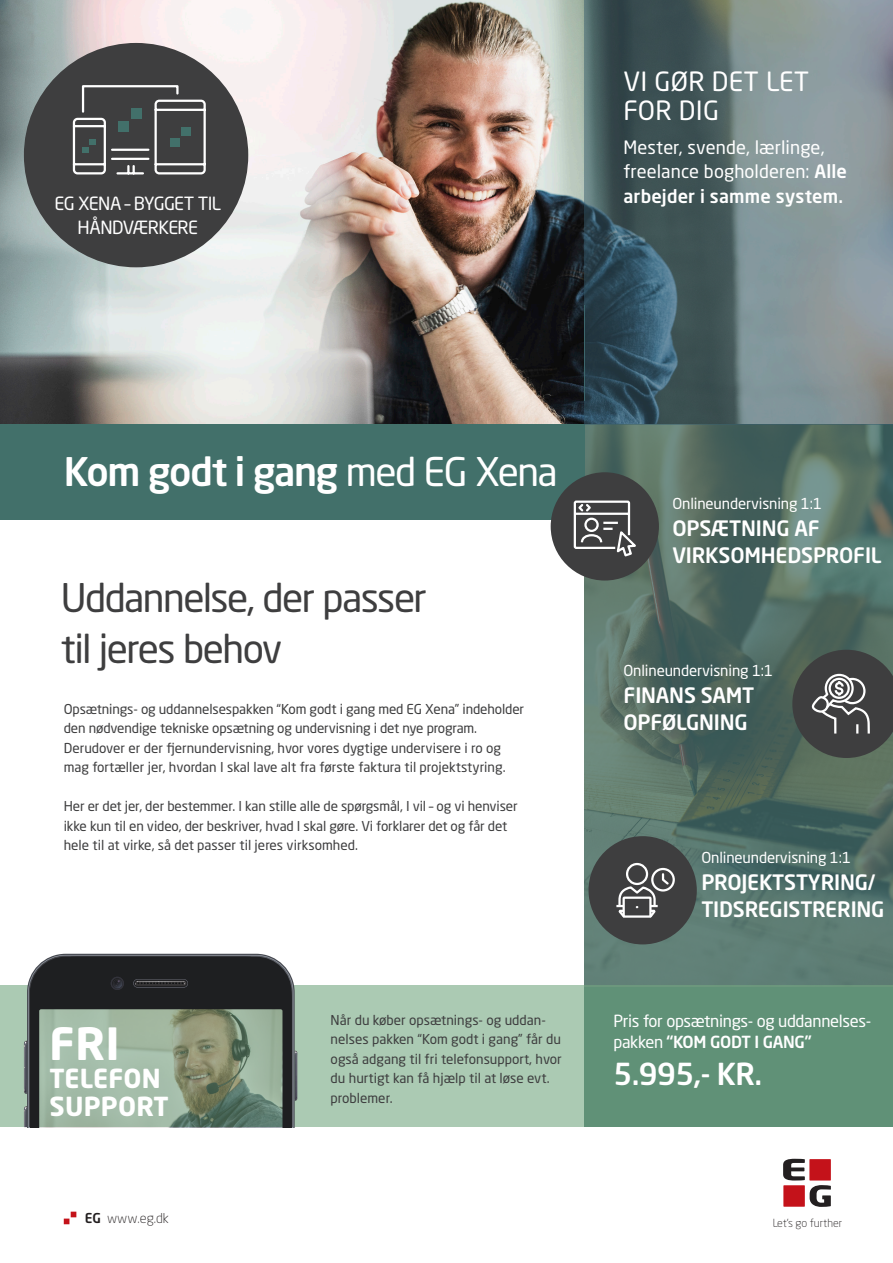
<style>
.page{position:relative;width:893px;height:1263px;background:#fff}
.page>*{position:absolute;margin:0;border:0;box-sizing:border-box;transform-origin:0 0}
.Mellemrubrik{font:700 43.95px "Neo Sans Std";color:#fff}
.Overskrift{font:39px "Neo Sans Std";letter-spacing:-.04em;color:#3e3e3f}
.Overskrift-2{font:500 39px "Neo Sans Std";letter-spacing:-.035em;color:#fff}
.Brødtekst_Light{font:500 30px "Neo Sans Std";color:#fff}
.Mellemrubrik-2{font:26.25px/29.8px "Neo Sans Std";letter-spacing:.01em;color:#fff}
.Mellemrubrik-3{font:700 25.95px "Neo Sans Std";letter-spacing:.01em;color:#fff}
.Brødtekst{font:500 21px/27px "Neo Sans Std";letter-spacing:-.01em;color:#fff}
.Overskrift-3{font:18.15px/24.3px "Neo Sans Std";letter-spacing:.005em;color:#fff}
.Overskrift-4{font:18px/24px "Neo Sans Std";letter-spacing:-.035em;color:#fff;text-align:center}
.Brødtekst_Light-2{font:16.5px/21px "Neo Sans Std";letter-spacing:-.02em;color:#fff}
.Brødtekst-2{font:15px "Neo Sans Std";letter-spacing:-.01em;color:#fff}
.Brødtekst_Light-3{font:13.5px/19.5px "Neo Sans Std";letter-spacing:-.01em;color:#3e3e3f}
.t1{font:300 13.5px "Neo Sans Std";color:#231f20}
.t2{font:300 11.1px "Neo Sans Std";color:#231f20}
.s1{font-weight:500}
.s2{font-weight:400}
</style>
<div class="page">
<img style="left:0;top:0;width:585px;height:425px">
<img style="left:585px;top:425px;width:308px;height:560px">
<svg style="left:0;top:985px;width:893px;height:142px;background:#85ad95"></svg>
<svg style="left:64px;top:1211px;width:12px;height:13px"></svg>
<svg style="left:783px;top:1159px;width:48px;height:48px"></svg>
<div style="left:588px;top:836px;width:109px;height:108px;background:#3e3e3f;border-radius:50%"></div>
<svg style="left:24px;top:957px;width:273px;height:170px;background:#6c7a6d"></svg>
<div style="left:0;top:425px;width:585px;height:95px;background:#42706a"></div>
<div style="left:24px;top:43px;width:224px;height:224px;background:#3e3e3f;border-radius:50%"></div>
<svg style="left:72px;top:85px;width:134px;height:90px"></svg>
<div style="left:651px;top:868px;width:24px;height:23px;border:2px solid #fff;border-radius:50%"></div>
<div style="left:626px;top:863px;width:22px;height:22px;border:2px solid #fff;border-radius:50%"></div>
<svg style="left:616px;top:872px;width:55px;height:46px"></svg>
<svg style="left:792px;top:650px;width:101px;height:108px;background:#505452"></svg>
<div style="left:551px;top:472px;width:108px;height:108px;background:#3e3e3f;border-radius:50%"></div>
<svg style="left:573px;top:500px;width:63px;height:57px"></svg>
<svg style="left:585px;top:0;width:308px;height:425px;background:#63767a"></svg>
<p class="Overskrift-4" style="left:54px;top:192px;width:168px">EG XENA – BYGGET TIL<br>HÅNDVÆRKERE</p>
<p class="Mellemrubrik-2" style="left:623px;top:66px;width:187px">VI GØR DET LET<br>FOR DIG</p>
<p class="Overskrift-3" style="left:623px;top:135px;width:225px">Mester, svende, lærlinge, freelance bogholderen: <span class="s1">Alle arbejder i samme system.</span></p>
<p class="Overskrift-2" style="left:64px;top:447px;width:495px">Kom godt i gang <span class="s2">med EG Xena</span></p>
<p class="Overskrift" style="left:61px;top:574px;width:368px">Uddannelse, der passer</p>
<p class="Overskrift" style="left:61px;top:625px;width:223px">til jeres behov</p>
<p class="Brødtekst_Light-3" style="left:64px;top:699px;width:462px">Opsætnings- og uddannelsespakken “Kom godt i gang med EG Xena” indeholder den nødvendige tekniske opsætning og undervisning i det nye program.<br>Derudover er der fjernundervisning, hvor vores dygtige undervisere i ro og mag fortæller jer, hvordan I skal lave alt fra første faktura til projektstyring.</p>
<p class="Brødtekst_Light-3" style="left:64px;top:796px;width:455px">Her er det jer, der bestemmer. I kan stille alle de spørgsmål, I vil – og vi henviser ikke kun til en video, der beskriver, hvad I skal gøre. Vi forklarer det og får det hele til at virke, så det passer til jeres virksomhed.</p>
<p class="Mellemrubrik" style="left:50px;top:1015px;width:71px">FRI</p>
<p class="Mellemrubrik-3" style="left:50px;top:1061px;width:113px">TELEFON</p>
<p class="Mellemrubrik-3" style="left:50px;top:1089px;width:121px">SUPPORT</p>
<p class="Brødtekst_Light-3" style="left:331px;top:1010px;width:233px">Når du køber opsætnings- og uddan&shy;nelses pakken “Kom godt i gang” får du også adgang til fri telefonsupport, hvor du hurtigt kan få hjælp til at løse evt. problemer.</p>
<p class="Brødtekst-2" style="left:672px;top:495px;width:151px">Onlineundervisning 1:1</p>
<p class="Brødtekst" style="left:672px;top:515px;width:211px">OPSÆTNING AF<br>VIRKSOMHEDSPROFIL</p>
<p class="Brødtekst-2" style="left:623px;top:662px;width:151px">Onlineundervisning 1:1</p>
<p class="Brødtekst" style="left:623px;top:682px;width:132px">FINANS SAMT<br>OPFØLGNING</p>
<p class="Brødtekst-2" style="left:701px;top:848px;width:151px">Onlineundervisning 1:1</p>
<p class="Brødtekst" style="left:701px;top:868px;width:185px">PROJEKTSTYRING/<br>TIDSREGISTRERING</p>
<p class="Brødtekst_Light-2" style="left:613px;top:1010px;width:258px">Pris for opsætnings- og uddannelses&shy;pakken <span class="s1">“KOM GODT I GANG”</span></p>
<p class="Brødtekst_Light" style="left:613px;top:1055px;width:150px">5.995,- KR.</p>
<p class="t1" style="left:85px;top:1210px;width:86px"><span class="s1">EG</span> www.eg.dk</p>
<p class="t2" style="left:772px;top:1217px;width:72px">Let’s go further</p>
</div>
